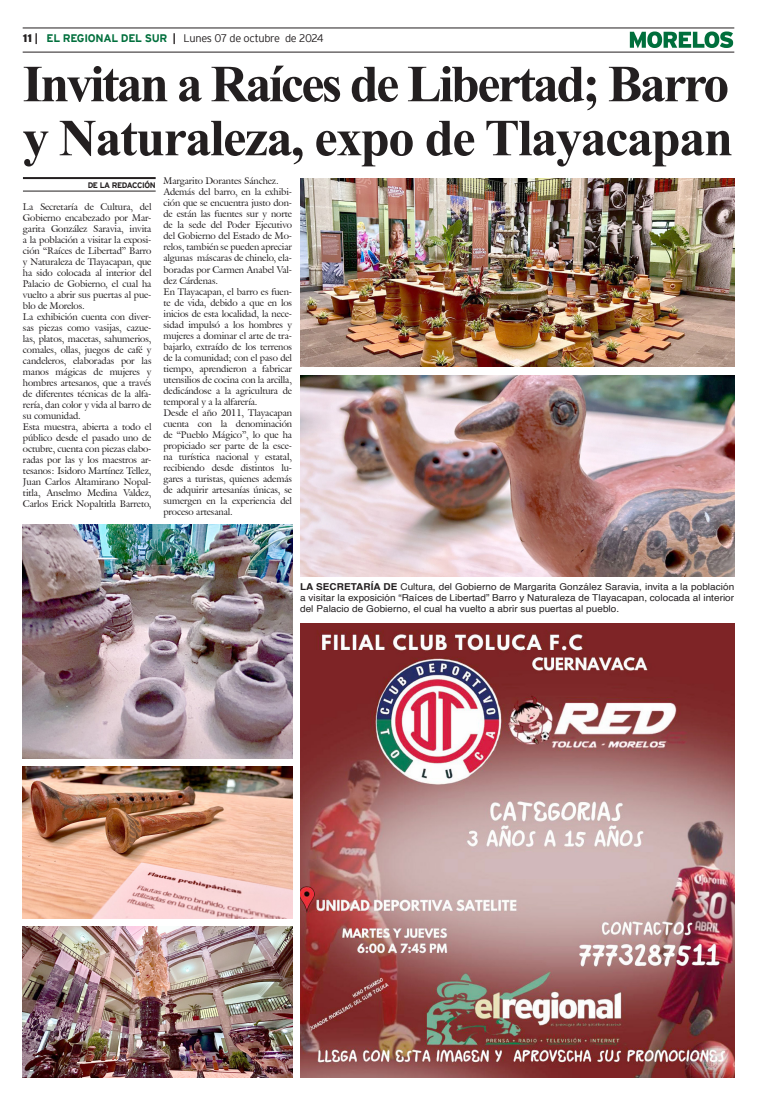
<style>
.page{position:relative;width:757px;height:1106px;background:#fff}
.page>*{position:absolute;margin:0;border:0;box-sizing:border-box;transform-origin:0 0}
.Cabeza_01{font:700 52px "Times New Roman";letter-spacing:-.05em;color:#231f20}
.Cabeza_01-2{font:700 52px "Times New Roman";letter-spacing:-.03em;color:#231f20}
.t1{font:300 11px "Interstate";letter-spacing:-.03em;color:#231f20}
.t2{font:9.5px/11px "Galliard IT Cby BT";letter-spacing:-.01em;color:#231f20;text-align:justify}
.Pie_de_foto{font:9.5px/11px "Helvetica";letter-spacing:.005em;color:#231f20;text-align:justify;scale:1.05 1}
.t3{font:700 8px "Interstate";letter-spacing:-.05em;color:#231f20}
.s1{font-weight:900}
.s2{font-weight:700}
.s3{font-weight:700;color:#006f3c}
</style>
<div class="page">
<hr style="left:23px;top:28px;width:711px;height:1px;background:#231f20">
<hr style="left:23px;top:52px;width:711px;height:1px;background:#231f20">
<svg style="left:630px;top:31px;width:103px;height:17px"></svg>
<img style="left:300px;top:624px;width:434px;height:453px">
<hr style="left:23px;top:177px;width:133px;height:2px;background:#231f20">
<hr style="left:23px;top:191px;width:133px;height:1px;background:#231f20">
<img style="left:300px;top:178px;width:434px;height:189px">
<img style="left:300px;top:376px;width:434px;height:200px">
<img style="left:23px;top:524px;width:269px;height:234px">
<img style="left:23px;top:766px;width:269px;height:152px">
<img style="left:23px;top:926px;width:269px;height:151px">
<p class="t1" style="left:23px;top:32px;width:302px"><span class="s1">11</span> <span class="s2">|</span> <span class="s3">EL REGIONAL DEL SUR</span> <span class="s2">|</span> Lunes 07 de octubre de 2024</p>
<p class="Cabeza_01" style="left:23px;top:46px;width:708px">Invitan a Raíces de Libertad; Barro</p>
<p class="Cabeza_01-2" style="left:23px;top:100px;width:712px">y Naturaleza, expo de Tlayacapan</p>
<p class="t3" style="left:88px;top:180px;width:69px">DE LA REDACCIÓN</p>
<p class="t2" style="left:163px;top:175px;width:117px">Margarito Dorantes Sánchez.</p>
<p class="t2" style="left:163px;top:186px;width:130px">Además del barro, en la exhibi&shy;ción que se encuentra justo don&shy;de están las fuentes sur y norte de la sede del Poder Ejecutivo del Gobierno del Estado de Mo&shy;relos, también se pueden apreciar algunas máscaras de chinelo, ela&shy;boradas por Carmen Anabel Val&shy;dez Cárdenas.</p>
<p class="t2" style="left:163px;top:285px;width:130px">En Tlayacapan, el barro es fuen&shy;te de vida, debido a que en los inicios de esta localidad, la nece&shy;sidad impulsó a los hombres y mujeres a dominar el arte de tra&shy;bajarlo, extraído de los terrenos de la comunidad; con el paso del tiempo, aprendieron a fabricar utensilios de cocina con la arcilla, dedicándose a la agricultura de temporal y a la alfarería.</p>
<p class="t2" style="left:163px;top:406px;width:130px">Desde el año 2011, Tlayacapan cuenta con la denominación de “Pueblo Mágico”, lo que ha propiciado ser parte de la esce&shy;na turística nacional y estatal, recibiendo desde distintos lu&shy;gares a turistas, quienes además de adquirir artesanías únicas, se sumergen en la experiencia del proceso artesanal.</p>
<p class="t2" style="left:23px;top:201px;width:130px">La Secretaría de Cultura, del Gobierno encabezado por Mar&shy;garita González Saravia, invita a la población a visitar la exposi&shy;ción “Raíces de Libertad” Barro y Naturaleza de Tlayacapan, que ha sido colocada al interior del Palacio de Gobierno, el cual ha vuelto a abrir sus puertas al pue&shy;blo de Morelos.</p>
<p class="t2" style="left:23px;top:311px;width:130px">La exhibición cuenta con diver&shy;sas piezas como vasijas, cazue&shy;las, platos, macetas, sahumerios, comales, ollas, juegos de café y candeleros, elaboradas por las manos mágicas de mujeres y hombres artesanos, que a través de diferentes técnicas de la alfa&shy;rería, dan color y vida al barro de su comunidad.</p>
<p class="t2" style="left:23px;top:421px;width:130px">Esta muestra, abierta a todo el público desde el pasado uno de octubre, cuenta con piezas elabo&shy;radas por las y los maestros ar&shy;tesanos: Isidoro Martínez Tellez, Juan Carlos Altamirano Nopal&shy;titla, Anselmo Medina Valdez, Carlos Erick Nopaltitla Barreto,</p>
<p class="Pie_de_foto" style="left:300px;top:582px;width:415px"><span class="s2">LA SECRETARÍA DE</span> Cultura, del Gobierno de Margarita González Saravia, invita a la población a visitar la exposición “Raíces de Libertad” Barro y Naturaleza de Tlayacapan, colocada al interior del Palacio de Gobierno, el cual ha vuelto a abrir sus puertas al pueblo.</p>
</div>
